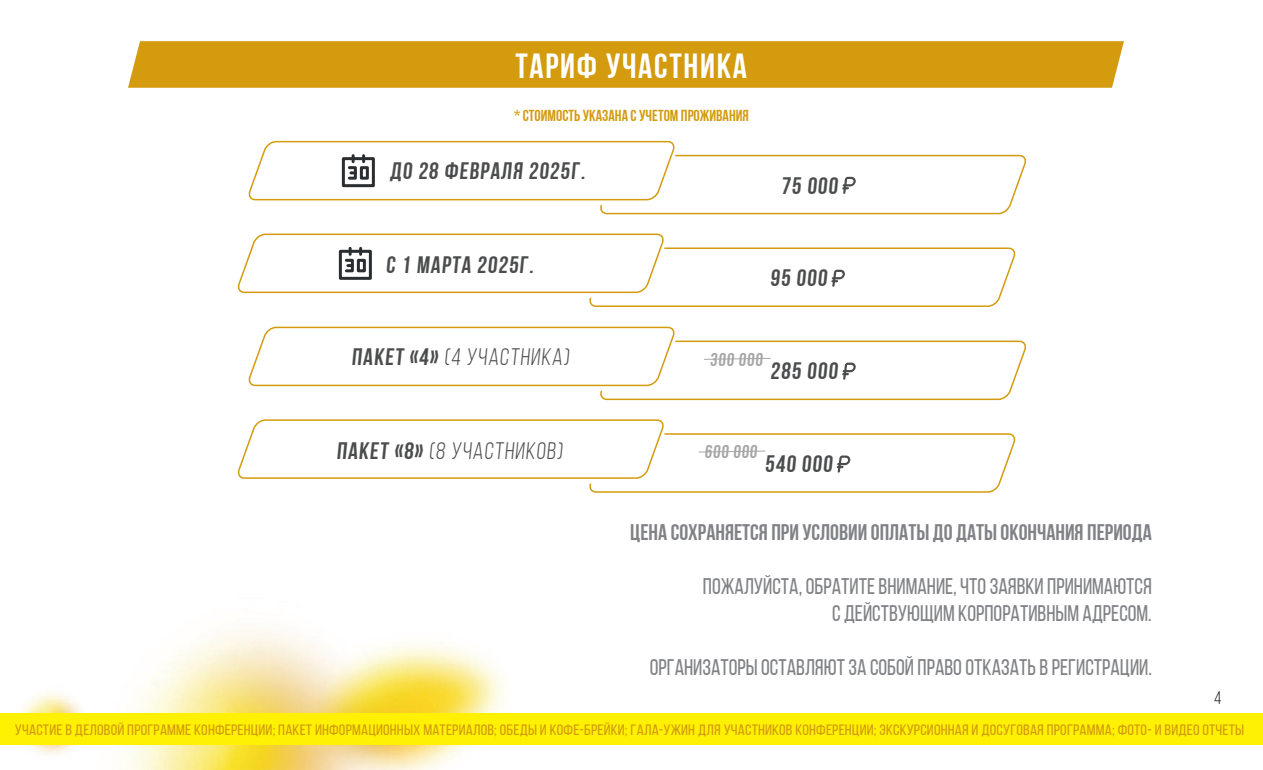
<style>
.page{position:relative;width:1263px;height:770px;background:#fff}
.page>*{position:absolute;margin:0;border:0;box-sizing:border-box;transform-origin:0 0}
.t1{font:700 34.8px "Bebas Neue";letter-spacing:.05em;color:#fff}
.t2{font:700 23.7px "Bebas Neue";color:#4b4c4d}
.t3{font:23.7px "Bebas Neue";color:#4b4c4d}
.t4{font:22.5px/27px "Bebas Neue";color:#808285;text-align:right}
.t5{font:700 22.5px "Bebas Neue";color:#808285}
.t6{font:700 18.6px "Bebas Neue";color:#4b4c4d}
.t7{font:18px "Bebas Neue";color:#231f20}
.t8{font:700 15.9px "Bebas Neue";color:#d39b0d}
.t9{font:15px "Bebas Neue";letter-spacing:.01em;color:#d39b0d;scale:1.12 1}
.s1{font-weight:700}
</style>
<div class="page">
<img style="left:0;top:629px;width:522px;height:140px">
<div style="left:128px;top:41px;width:996px;height:47px;background:#d39b0d"></div>
<div style="left:1px;top:713px;width:1262px;height:31px;background:#fff101"></div>
<svg style="left:248px;top:140px;width:778px;height:75px"></svg>
<svg style="left:237px;top:233px;width:779px;height:74px"></svg>
<svg style="left:248px;top:326px;width:778px;height:74px"></svg>
<svg style="left:237px;top:419px;width:779px;height:74px"></svg>
<h1 class="t1" style="left:515px;top:46px;width:233px">ТАРИФ УЧАСТнИКА</h1>
<p class="t8" style="left:514px;top:107px;width:236px">* стоимость указана с учетом проживания</p>
<h2 class="t2" style="left:390px;top:158px;width:199px">до 28 февраля 2025г.</h2>
<h2 class="t2" style="left:781px;top:172px;width:61px">75 000</h2>
<h2 class="t2" style="left:386px;top:252px;width:152px">с 1 марта 2025г.</h2>
<h2 class="t2" style="left:770px;top:265px;width:61px">95 000</h2>
<h2 class="t3" style="left:352px;top:344px;width:221px"><span class="s1">Пакет «4»</span> (4 участника)</h2>
<h2 class="t3" style="left:336px;top:438px;width:230px"><span class="s1">Пакет «8»</span> (8 участников)</h2>
<p class="t6" style="left:710px;top:349px;width:56px">300 000</p>
<h2 class="t2" style="left:770px;top:358px;width:71px">285 000</h2>
<p class="t6" style="left:704px;top:441px;width:56px">600 000</p>
<h2 class="t2" style="left:765px;top:450px;width:71px">540 000</h2>
<h3 class="t5" style="left:630px;top:519px;width:523px">цена сохраняется при условии оплаты до даты окончания периода</h3>
<h3 class="t4" style="left:703px;top:572px;width:450px">Пожалуйста, обратите внимание, что заявки принимаются с действующим корпоративным адресом.</h3>
<h3 class="t4" style="left:650px;top:653px;width:504px">Организаторы оставляют за собой право отказать в регистрации.</h3>
<p class="t7" style="left:1214px;top:687px;width:9px">4</p>
<p class="t9" style="left:15px;top:720px;width:1099px">Участие в деловой программе конференции; Пакет информационных материалов; Обеды и кофе-брейки; Гала-ужин для участников конференции; Экскурсионная и досуговая программа; Фото- и видео отчеты</p>
</div>
